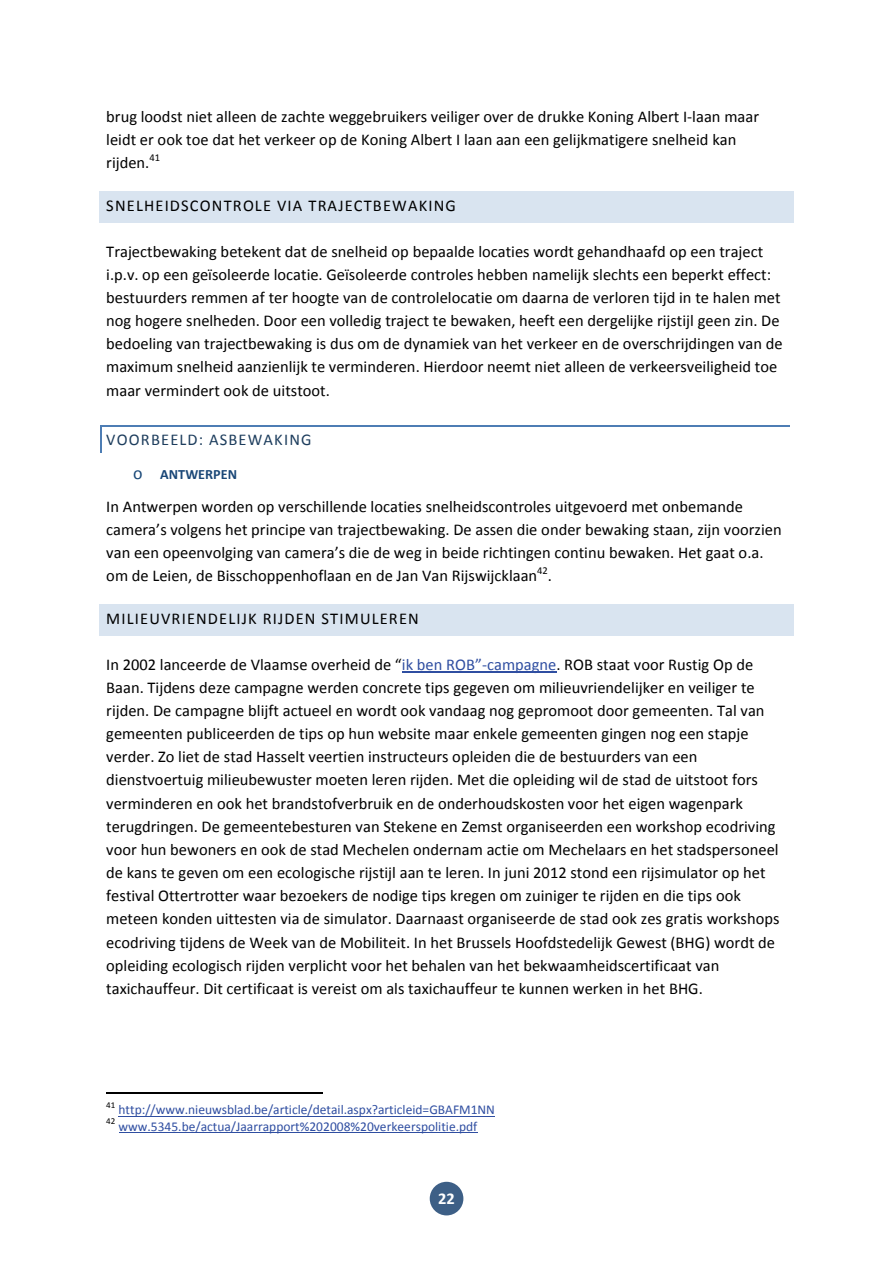
<style>
.page{position:relative;width:893px;height:1263px;background:#fff}
.page>*{position:absolute;margin:0;border:0;box-sizing:border-box;transform-origin:0 0}
.t1{font:16.5px/23.1px "Calibri";color:#000}
.t2{font:16.5px "Calibri";letter-spacing:.07em;color:#000}
.t3{font:16.5px "Calibri";letter-spacing:.07em;color:#1d3d5d}
.t4{font:700 16.5px "Calibri";color:#fff}
.t5{font:700 14.25px "Calibri";color:#1a4777}
.t6{font:13.5px "Calibri";color:#2f4ea1}
.t7{font:10.5px "Calibri";color:#000}
.t8{font:9px "Calibri";color:#000}
.s1{font-weight:400;font-size:18px;color:#184777}
.s2{color:#2f4ea1}
</style>
<div class="page">
<div style="left:430px;top:1182px;width:33px;height:33px;background:#3d5f86;border-radius:50%"></div>
<div style="left:104px;top:195px;width:685px;height:23px;background:#d9e4f0"></div>
<hr style="left:100px;top:191px;width:693px;height:4px;background:#d9e4f0">
<div style="left:100px;top:218px;width:693px;height:5px;background:#d9e4f0"></div>
<hr style="left:100px;top:195px;width:4px;height:23px;background:#d9e4f0">
<hr style="left:789px;top:195px;width:4px;height:23px;background:#d9e4f0">
<hr style="left:100px;top:426px;width:689px;height:1px;background:#4d7db4">
<svg style="left:100px;top:427px;width:1px;height:26px"></svg>
<div style="left:104px;top:608px;width:685px;height:23px;background:#d9e4f0"></div>
<hr style="left:100px;top:604px;width:693px;height:4px;background:#d9e4f0">
<div style="left:100px;top:631px;width:693px;height:5px;background:#d9e4f0"></div>
<hr style="left:100px;top:608px;width:4px;height:23px;background:#d9e4f0">
<hr style="left:789px;top:608px;width:4px;height:23px;background:#d9e4f0">
<hr style="left:402px;top:671px;width:154px;height:2px;background:#2f4ea1">
<hr style="left:106px;top:1093px;width:216px;height:1px;background:#000">
<hr style="left:119px;top:1116px;width:376px;height:1px;background:#2f4ea1">
<hr style="left:119px;top:1132px;width:358px;height:1px;background:#2f4ea1">
<p class="t1" style="left:106px;top:106px;width:654px">brug loodst niet alleen de zachte weggebruikers veiliger over de drukke Koning Albert I‐laan maar leidt er ook toe dat het verkeer op de Koning Albert I laan aan een gelijkmatigere snelheid kan rijden.</p>
<p class="t7" style="left:149px;top:153px;width:12px">41</p>
<p class="t2" style="left:106px;top:199px;width:351px">SNELHEIDSCONTROLE VIA TRAJECTBEWAKING</p>
<p class="t1" style="left:106px;top:241px;width:678px">Trajectbewaking betekent dat de snelheid op bepaalde locaties wordt gehandhaafd op een traject i.p.v. op een geïsoleerde locatie. Geïsoleerde controles hebben namelijk slechts een beperkt effect: bestuurders remmen af ter hoogte van de controlelocatie om daarna de verloren tijd in te halen met nog hogere snelheden. Door een volledig traject te bewaken, heeft een dergelijke rijstijl geen zin. De bedoeling van trajectbewaking is dus om de dynamiek van het verkeer en de overschrijdingen van de maximum snelheid aanzienlijk te verminderen. Hierdoor neemt niet alleen de verkeersveiligheid toe maar vermindert ook de uitstoot.</p>
<p class="t3" style="left:106px;top:433px;width:207px">VOORBEELD: ASBEWAKING</p>
<p class="t5" style="left:133px;top:468px;width:105px"><span class="s1">o</span> ANTWERPEN</p>
<p class="t1" style="left:106px;top:496px;width:677px">In Antwerpen worden op verschillende locaties snelheidscontroles uitgevoerd met onbemande camera’s volgens het principe van trajectbewaking. De assen die onder bewaking staan, zijn voorzien van een opeenvolging van camera’s die de weg in beide richtingen continu bewaken. Het gaat o.a. om de Leien, de Bisschoppenhoflaan en de Jan Van Rijswijcklaan</p>
<p class="t7" style="left:537px;top:566px;width:12px">42</p>
<p class="t1" style="left:548px;top:566px;width:6px">.</p>
<p class="t2" style="left:106px;top:612px;width:314px">MILIEUVRIENDELIJK RIJDEN STIMULEREN</p>
<p class="t1" style="left:106px;top:654px;width:675px">In 2002 lanceerde de Vlaamse overheid de “<span class="s2">ik ben ROB”‐campagne</span>. ROB staat voor Rustig Op de Baan. Tijdens deze campagne werden concrete tips gegeven om milieuvriendelijker en veiliger te rijden. De campagne blijft actueel en wordt ook vandaag nog gepromoot door gemeenten. Tal van gemeenten publiceerden de tips op hun website maar enkele gemeenten gingen nog een stapje verder. Zo liet de stad Hasselt veertien instructeurs opleiden die de bestuurders van een dienstvoertuig milieubewuster moeten leren rijden. Met die opleiding wil de stad de uitstoot fors verminderen en ook het brandstofverbruik en de onderhoudskosten voor het eigen wagenpark terugdringen. De gemeentebesturen van Stekene en Zemst organiseerden een workshop ecodriving voor hun bewoners en ook de stad Mechelen ondernam actie om Mechelaars en het stadspersoneel de kans te geven om een ecologische rijstijl aan te leren. In juni 2012 stond een rijsimulator op het festival Ottertrotter waar bezoekers de nodige tips kregen om zuiniger te rijden en die tips ook meteen konden uittesten via de simulator. Daarnaast organiseerde de stad ook zes gratis workshops ecodriving tijdens de Week van de Mobiliteit. In het Brussels Hoofdstedelijk Gewest (BHG) wordt de opleiding ecologisch rijden verplicht voor het behalen van het bekwaamheidscertificaat van taxichauffeur. Dit certificaat is vereist om als taxichauffeur te kunnen werken in het BHG.</p>
<p class="t8" style="left:106px;top:1101px;width:11px">41</p>
<p class="t6" style="left:119px;top:1104px;width:378px">http://www.nieuwsblad.be/article/detail.aspx?articleid=GBAFM1NN</p>
<p class="t8" style="left:106px;top:1117px;width:11px">42</p>
<p class="t6" style="left:119px;top:1121px;width:360px">www.5345.be/actua/Jaarrapport%202008%20verkeerspolitie.pdf</p>
<p class="t4" style="left:438px;top:1192px;width:18px">22</p>
</div>
